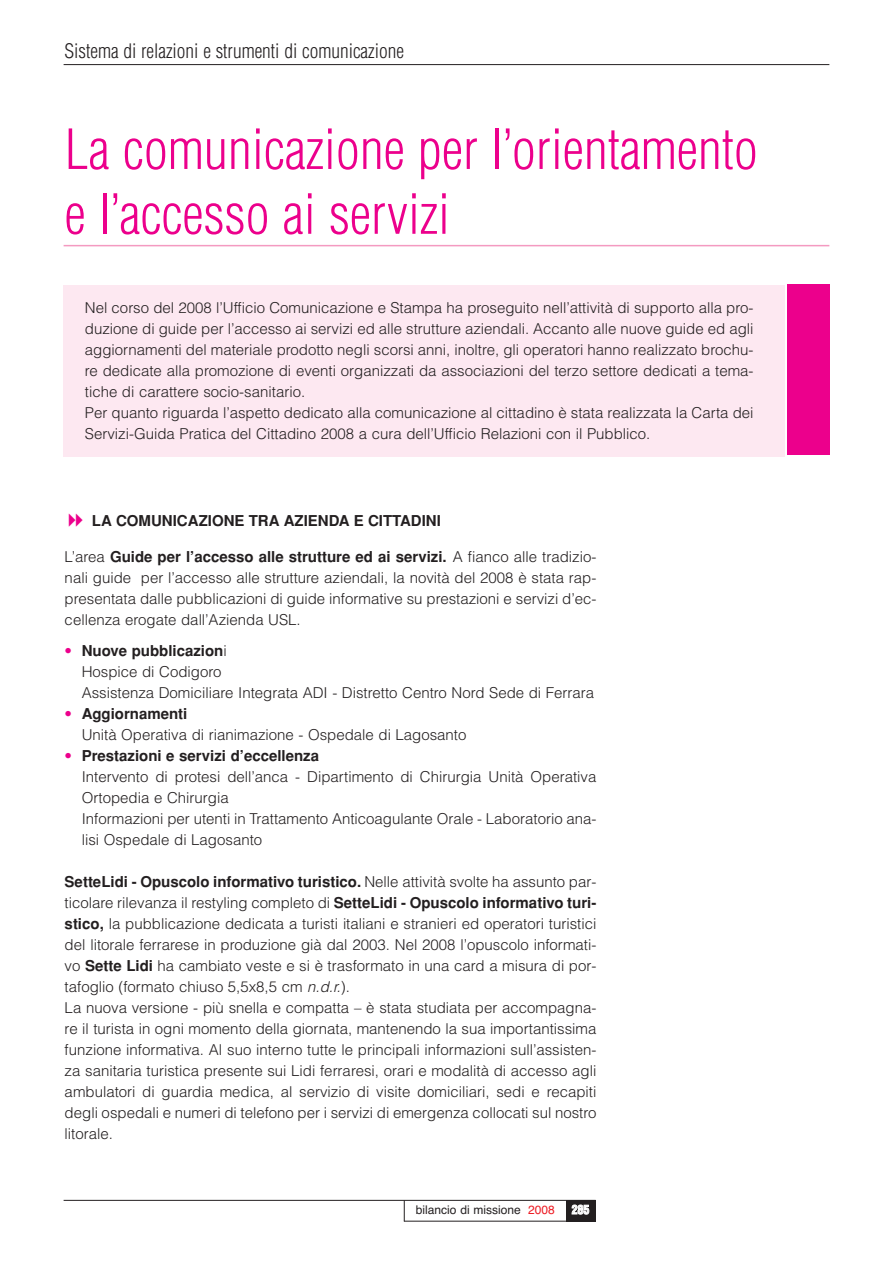
<style>
.page{position:relative;width:893px;height:1265px;background:#fff}
.page>*{position:absolute;margin:0;border:0;box-sizing:border-box;transform-origin:0 0}
.t1{font:300 condensed 54px/64.8px "Helvetica";color:#ec008c}
.t2{font:300 condensed 19.5px "Helvetica";color:#231f20}
.t3{font:300 15px/21px "Helvetica";color:#231f20}
.t4{font:700 15px "Helvetica";color:#231f20}
.t5{font:12px "Helvetica";color:#231f20}
.t6{font:700 condensed 12px "Helvetica";color:#fff}
.s1{font-weight:700}
.s2{color:#ec008c}
.s3{font-style:italic}
.s4{color:#ed1c24}
</style>
<div class="page">
<hr style="left:64px;top:1200px;width:531px;height:1px;background:#231f20">
<div style="left:565px;top:1200px;width:30px;height:21px;background:#231f20"></div>
<hr style="left:404px;top:1220px;width:162px;height:1px;background:#231f20">
<svg style="left:404px;top:1200px;width:1px;height:21px"></svg>
<hr style="left:64px;top:64px;width:765px;height:1px;background:#231f20">
<hr style="left:64px;top:245px;width:765px;height:1px;background:#f49ac1">
<div style="left:64px;top:285px;width:721px;height:171px;background:#fde8f1"></div>
<div style="left:786px;top:285px;width:43px;height:170px;background:#ec008c"></div>
<h2 class="t2" style="left:64px;top:43px;width:341px">Sistema di relazioni e strumenti di comunicazione</h2>
<h1 class="t1" style="left:65px;top:121px;width:694px">La comunicazione per l’orientamento e l’accesso ai servizi</h1>
<p class="t3" style="left:85px;top:298px;width:670px">Nel corso del 2008 l’Ufficio Comunicazione e Stampa ha proseguito nell’attività di supporto alla pro&shy;duzione di guide per l’accesso ai servizi ed alle strutture aziendali. Accanto alle nuove guide ed agli aggiornamenti del materiale prodotto negli scorsi anni, inoltre, gli operatori hanno realizzato brochu&shy;re dedicate alla promozione di eventi organizzati da associazioni del terzo settore dedicati a tema&shy;tiche di carattere socio-sanitario.<br>Per quanto riguarda l’aspetto dedicato alla comunicazione al cittadino è stata realizzata la Carta dei Servizi-Guida Pratica del Cittadino 2008 a cura dell’Ufficio Relazioni con il Pubblico.</p>
<p class="t4" style="left:92px;top:515px;width:350px">LA COMUNICAZIONE TRA AZIENDA E CITTADINI</p>
<p class="t3" style="left:65px;top:547px;width:533px;text-align:justify">L’area <span class="s1">Guide per l’accesso alle strutture ed ai servizi.</span> A fianco alle tradizio&shy;nali guide per l’accesso alle strutture aziendali, la novità del 2008 è stata rap&shy;presentata dalle pubblicazioni di guide informative su prestazioni e servizi d’ec&shy;cellenza erogate dall’Azienda USL.</p>
<p class="t3" style="left:82px;top:642px;width:514px;text-indent:-17px"><span class="s2">•</span> <span class="s1">Nuove pubblicazion</span>i<br>Hospice di Codigoro<br>Assistenza Domiciliare Integrata ADI - Distretto Centro Nord Sede di Ferrara</p>
<p class="t3" style="left:82px;top:705px;width:386px;text-indent:-17px"><span class="s2">•</span> <span class="s1">Aggiornamenti<br></span>Unità Operativa di rianimazione - Ospedale di Lagosanto</p>
<p class="t3" style="left:82px;top:747px;width:516px;text-indent:-17px"><span class="s2">•</span> <span class="s1">Prestazioni e servizi d’eccellenza<br></span>Intervento di protesi dell’anca - Dipartimento di Chirurgia Unità Operativa Ortopedia e Chirurgia<br>Informazioni per utenti in Trattamento Anticoagulante Orale - Laboratorio ana&shy;lisi Ospedale di Lagosanto</p>
<p class="t3" style="left:65px;top:873px;width:533px"><span class="s1">SetteLidi - Opuscolo informativo turistico.</span> Nelle attività svolte ha assunto par&shy;ticolare rilevanza il restyling completo di <span class="s1">SetteLidi - Opuscolo informativo turi&shy;stico,</span> la pubblicazione dedicata a turisti italiani e stranieri ed operatori turistici del litorale ferrarese in produzione già dal 2003. Nel 2008 l’opuscolo informati&shy;vo <span class="s1">Sette Lidi</span> ha cambiato veste e si è trasformato in una card a misura di por&shy;tafoglio (formato chiuso 5,5x8,5 cm <span class="s3">n.d.r.</span>).<br>La nuova versione - più snella e compatta – è stata studiata per accompagna&shy;re il turista in ogni momento della giornata, mantenendo la sua importantissima funzione informativa. Al suo interno tutte le principali informazioni sull’assisten&shy;za sanitaria turistica presente sui Lidi ferraresi, orari e modalità di accesso agli ambulatori di guardia medica, al servizio di visite domiciliari, sedi e recapiti degli ospedali e numeri di telefono per i servizi di emergenza collocati sul nostro litorale.</p>
<p class="t5" style="left:416px;top:1205px;width:140px">bilancio di missione <span class="s4">2008</span></p>
<p class="t6" style="left:571px;top:1205px;width:19px">285</p>
</div>
